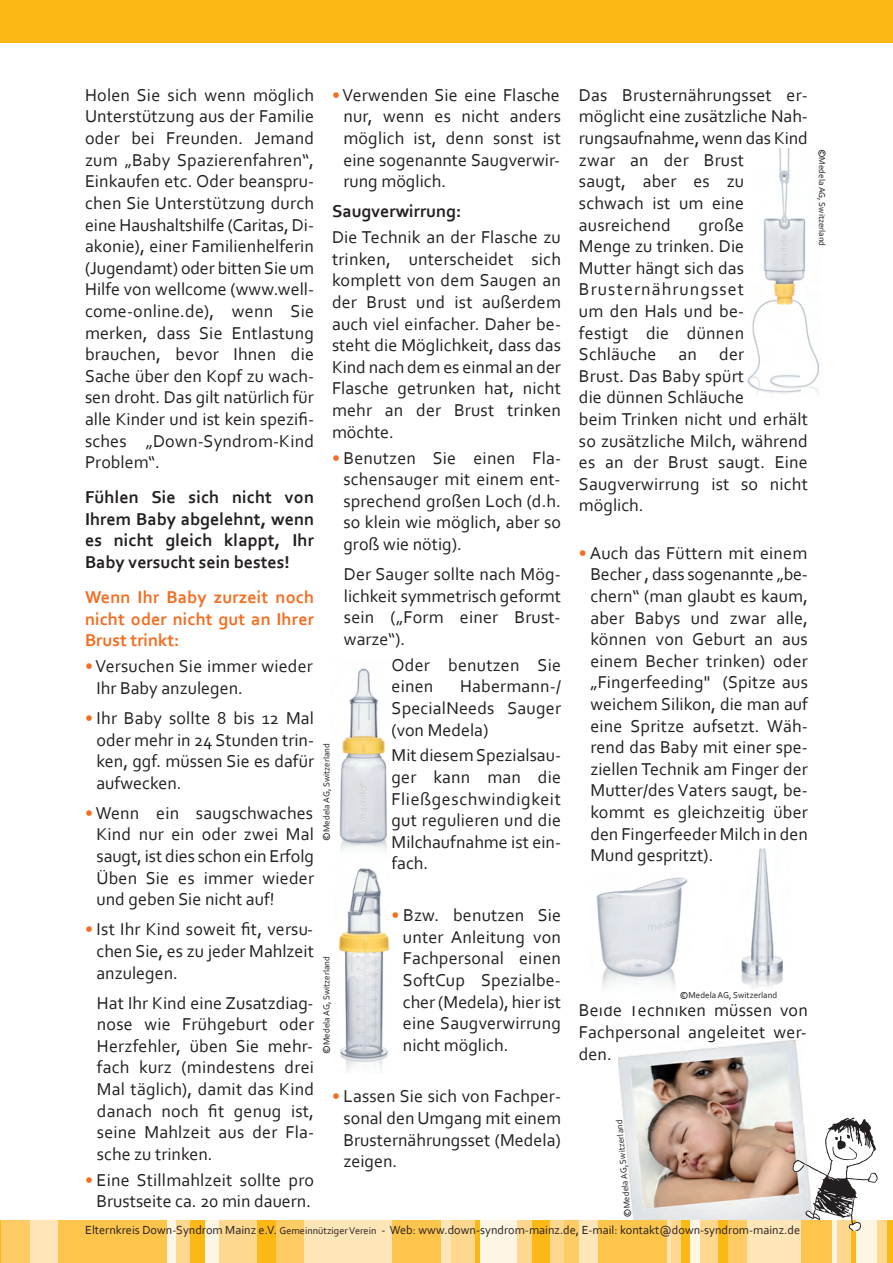
<style>
.page{position:relative;width:893px;height:1263px;background:#fff}
.page>*{position:absolute;margin:0;border:0;box-sizing:border-box;transform-origin:0 0}
.t1{font:18px/21.6px "Corbel";letter-spacing:.01em;color:#231f20;text-align:justify}
.t2{font:700 18px/21.6px "Corbel";color:#231f20;text-align:justify}
.t3{font:700 18px/21.6px "Corbel";letter-spacing:.01em;color:#f36e21;text-align:justify}
.t4{font:12.3px "Corbel";color:#231f20}
.t5{font:9px "Corbel";color:#231f20}
.s1{color:#f36e21}
.s2{font-size:10.5px;color:#000}
.s3{font-size:10.2px}
</style>
<div class="page">
<img style="left:339px;top:668px;width:48px;height:183px">
<img style="left:339px;top:868px;width:51px;height:204px">
<img style="left:747px;top:149px;width:72px;height:247px">
<img style="left:596px;top:877px;width:92px;height:112px">
<img style="left:741px;top:848px;width:42px;height:141px">
<img style="left:619px;top:1041px;width:184px;height:179px">
<div style="left:0;top:0;width:893px;height:43px;background:#fcb814"></div>
<hr style="left:0;top:1220px;width:1px;height:43px;background:#fcb814">
<div style="left:1px;top:1220px;width:29px;height:43px;background:#fecb64"></div>
<div style="left:30px;top:1220px;width:28px;height:43px;background:#fee6b9"></div>
<div style="left:58px;top:1220px;width:109px;height:43px;background:#fec54d"></div>
<div style="left:167px;top:1220px;width:10px;height:43px;background:#fef6e5"></div>
<div style="left:177px;top:1220px;width:14px;height:43px;background:#fed88f"></div>
<div style="left:191px;top:1220px;width:14px;height:43px;background:#fcb814"></div>
<div style="left:205px;top:1220px;width:14px;height:43px;background:#fef6e5"></div>
<div style="left:219px;top:1220px;width:38px;height:43px;background:#fed88f"></div>
<div style="left:257px;top:1220px;width:19px;height:43px;background:#fcb814"></div>
<div style="left:276px;top:1220px;width:28px;height:43px;background:#fecb64"></div>
<div style="left:304px;top:1220px;width:88px;height:43px;background:#fee6b9"></div>
<div style="left:392px;top:1220px;width:50px;height:43px;background:#fec54d"></div>
<div style="left:442px;top:1220px;width:9px;height:43px;background:#fee6b9"></div>
<div style="left:451px;top:1220px;width:24px;height:43px;background:#fed88f"></div>
<div style="left:475px;top:1220px;width:5px;height:43px;background:#fcb814"></div>
<div style="left:480px;top:1220px;width:37px;height:43px;background:#fef6e5"></div>
<div style="left:517px;top:1220px;width:15px;height:43px;background:#fed88f"></div>
<div style="left:532px;top:1220px;width:19px;height:43px;background:#fcb814"></div>
<div style="left:551px;top:1220px;width:14px;height:43px;background:#fed88f"></div>
<div style="left:565px;top:1220px;width:14px;height:43px;background:#fecb64"></div>
<div style="left:579px;top:1220px;width:19px;height:43px;background:#fee6b9"></div>
<div style="left:598px;top:1220px;width:69px;height:43px;background:#fec54d"></div>
<hr style="left:667px;top:1220px;width:4px;height:43px;background:#fee6b9">
<div style="left:671px;top:1220px;width:10px;height:43px;background:#fed88f"></div>
<div style="left:681px;top:1220px;width:9px;height:43px;background:#fcb814"></div>
<div style="left:690px;top:1220px;width:10px;height:43px;background:#fef6e5"></div>
<div style="left:700px;top:1220px;width:19px;height:43px;background:#fed88f"></div>
<div style="left:719px;top:1220px;width:9px;height:43px;background:#fcb814"></div>
<div style="left:728px;top:1220px;width:19px;height:43px;background:#fecb64"></div>
<div style="left:747px;top:1220px;width:55px;height:43px;background:#fee6b9"></div>
<div style="left:802px;top:1220px;width:30px;height:43px;background:#fec54d"></div>
<div style="left:832px;top:1220px;width:5px;height:43px;background:#fef6e5"></div>
<div style="left:837px;top:1220px;width:14px;height:43px;background:#fed88f"></div>
<div style="left:851px;top:1220px;width:5px;height:43px;background:#fcb814"></div>
<div style="left:856px;top:1220px;width:21px;height:43px;background:#fef6e5"></div>
<div style="left:877px;top:1220px;width:10px;height:43px;background:#fed88f"></div>
<div style="left:887px;top:1220px;width:6px;height:43px;background:#fcb814"></div>
<svg style="left:792px;top:1116px;width:86px;height:115px"></svg>
<p class="t1" style="left:85px;top:84px;width:231px">Holen Sie sich wenn möglich Unterstützung aus der Familie oder bei Freunden. Jemand zum „Baby Spazierenfahren“, Einkaufen etc. Oder beanspru‐ chen Sie Unterstützung durch eine Haushaltshilfe (Caritas, Di‐ akonie), einer Familienhelferin (Jugendamt) oder bitten Sie um Hilfe von wellcome (www.well‐ come‐online.de), wenn Sie merken, dass Sie Entlastung brauchen, bevor Ihnen die Sache über den Kopf zu wach‐ sen droht. Das gilt natürlich für alle Kinder und ist kein spezifi‐ sches „Down‐Syndrom‐Kind Problem“.</p>
<p class="t2" style="left:85px;top:486px;width:231px">Fühlen Sie sich nicht von Ihrem Baby abgelehnt, wenn es nicht gleich klappt, Ihr Baby versucht sein bestes!</p>
<p class="t3" style="left:85px;top:586px;width:231px">Wenn Ihr Baby zurzeit noch nicht oder nicht gut an Ihrer Brust trinkt:</p>
<p class="t1" style="left:96px;top:655px;width:218px;text-indent:-11px"><span class="s1">•</span>Versuchen Sie immer wieder<br>Ihr Baby anzulegen.</p>
<p class="t1" style="left:96px;top:707px;width:219px;text-indent:-11px"><span class="s1">•</span> Ihr Baby sollte 8 bis 12 Mal oder mehr in 24 Stunden trin‐ ken, ggf. müssen Sie es dafür aufwecken.</p>
<p class="t1" style="left:96px;top:802px;width:219px;text-indent:-11px"><span class="s1">•</span> Wenn ein saugschwaches Kind nur ein oder zwei Mal saugt, ist dies schon ein Erfolg Üben Sie es immer wieder und geben Sie nicht auf!</p>
<p class="t1" style="left:96px;top:918px;width:219px;text-indent:-11px"><span class="s1">•</span> Ist Ihr Kind soweit fit, versu‐ chen Sie, es zu jeder Mahlzeit anzulegen.</p>
<p class="t1" style="left:97px;top:992px;width:219px">Hat Ihr Kind eine Zusatzdiag‐ nose wie Frühgeburt oder Herzfehler, üben Sie mehr‐ fach kurz (mindestens drei Mal täglich), damit das Kind danach noch fit genug ist, seine Mahlzeit aus der Fla‐ sche zu trinken.</p>
<p class="t1" style="left:85px;top:1169px;width:231px;text-align:center"><span class="s1">•</span> Eine Stillmahlzeit sollte pro<br>Brustseite ca. 20 min dauern.</p>
<p class="t1" style="left:343px;top:84px;width:219px;text-indent:-11px"><span class="s1">•</span>Verwenden Sie eine Flasche nur, wenn es nicht anders möglich ist, denn sonst ist eine sogenannte Saugverwir‐ rung möglich.</p>
<p class="t2" style="left:332px;top:200px;width:131px">Saugverwirrung:</p>
<p class="t1" style="left:332px;top:226px;width:230px">Die Technik an der Flasche zu trinken, unterscheidet sich komplett von dem Saugen an der Brust und ist außerdem auch viel einfacher. Daher be‐ steht die Möglichkeit, dass das Kind nach dem es einmal an der Flasche getrunken hat, nicht mehr an der Brust trinken möchte.</p>
<p class="t1" style="left:343px;top:447px;width:219px;text-indent:-11px"><span class="s1">•</span> Benutzen Sie einen Fla‐ schensauger mit einem ent‐ sprechend großen Loch (d.h. so klein wie möglich, aber so groß wie nötig).</p>
<p class="t1" style="left:344px;top:563px;width:219px">Der Sauger sollte nach Mög‐ lichkeit symmetrisch geformt sein („Form einer Brust‐ warze“).</p>
<p class="t1" style="left:392px;top:654px;width:171px">Oder benutzen Sie einen</p>
<p class="t1" style="left:392px;top:675px;width:171px;text-indent:68px">Habermann‐/ SpecialNeeds Sauger (von Medela)</p>
<p class="t1" style="left:392px;top:744px;width:171px">Mit diesem Spezialsau‐ ger kann man die Fließgeschwindigkeit gut regulieren und die Milchaufnahme ist ein‐ fach.</p>
<p class="t1" style="left:403px;top:904px;width:160px;text-indent:-11px"><span class="s1">•</span> Bzw. benutzen Sie unter Anleitung von Fachpersonal einen SoftCup Spezialbe‐ cher (Medela), hier ist eine Saugverwirrung nicht möglich.</p>
<p class="t1" style="left:343px;top:1085px;width:219px;text-indent:-11px"><span class="s1">•</span> Lassen Sie sich von Fachper‐ sonal den Umgang mit einem Brusternährungsset (Medela) zeigen.</p>
<p class="t5" style="left:321px;top:841px;width:99px;rotate:-90deg"><span class="s2">©</span>Medela AG, Switzerland</p>
<p class="t5" style="left:321px;top:1053px;width:99px;rotate:-90deg"><span class="s2">©</span>Medela AG, Switzerland</p>
<p class="t1" style="left:579px;top:84px;width:230px;text-align:left">Das Brusternährungsset er‐ möglicht eine zusätzliche Nah‐ rungsaufnahme, wenn das Kind zwar an der Brust<br>saugt, aber es zu schwach ist um eine ausreichend</p>
<p class="t1" style="left:579px;top:214px;width:230px;text-align:left;text-indent:119px">große<br>Menge zu trinken. Die<br>Mutter hängt sich das<br>Brusternährungsset<br>um den Hals und be‐<br>festigt die dünnen<br>Schläuche an der<br>Brust. Das Baby spürt<br>die dünnen Schläuche<br>beim Trinken nicht und erhält so zusätzliche Milch, während es an der Brust saugt. Eine<br>Saugverwirrung ist so nicht möglich.</p>
<p class="t1" style="left:590px;top:542px;width:219px;text-indent:-11px"><span class="s1">•</span>Auch das Füttern mit einem Becher , dass sogenannte „be‐ chern“ (man glaubt es kaum, aber Babys und zwar alle, können von Geburt an aus einem Becher trinken) oder „Fingerfeeding" (Spitze aus weichem Silikon, die man auf eine Spritze aufsetzt. Wäh‐ rend das Baby mit einer spe‐ ziellen Technik am Finger der Mutter/des Vaters saugt, be‐ kommt es gleichzeitig über den Fingerfeeder Milch in den Mund gespritzt).</p>
<p class="t5" style="left:680px;top:989px;width:99px"><span class="s2">©</span>Medela AG, Switzerland</p>
<p class="t1" style="left:579px;top:999px;width:230px">Beide Techniken müssen von Fachpersonal angeleitet wer‐ den.</p>
<p class="t5" style="left:622px;top:1217px;width:99px;rotate:-95deg"><span class="s2">©</span>Medela AG, Switzerland</p>
<p class="t4" style="left:85px;top:1222px;width:716px">Elternkreis Down‐Syndrom Mainz e.V. <span class="s3">Gemeinnütziger Verein</span> ‐ Web: www.down‐syndrom‐mainz.de, E‐mail: kontakt@down‐syndrom‐mainz.de</p>
<p class="t5" style="left:828px;top:149px;width:99px;rotate:90deg"><span class="s2">©</span>Medela AG, Switzerland</p>
</div>
